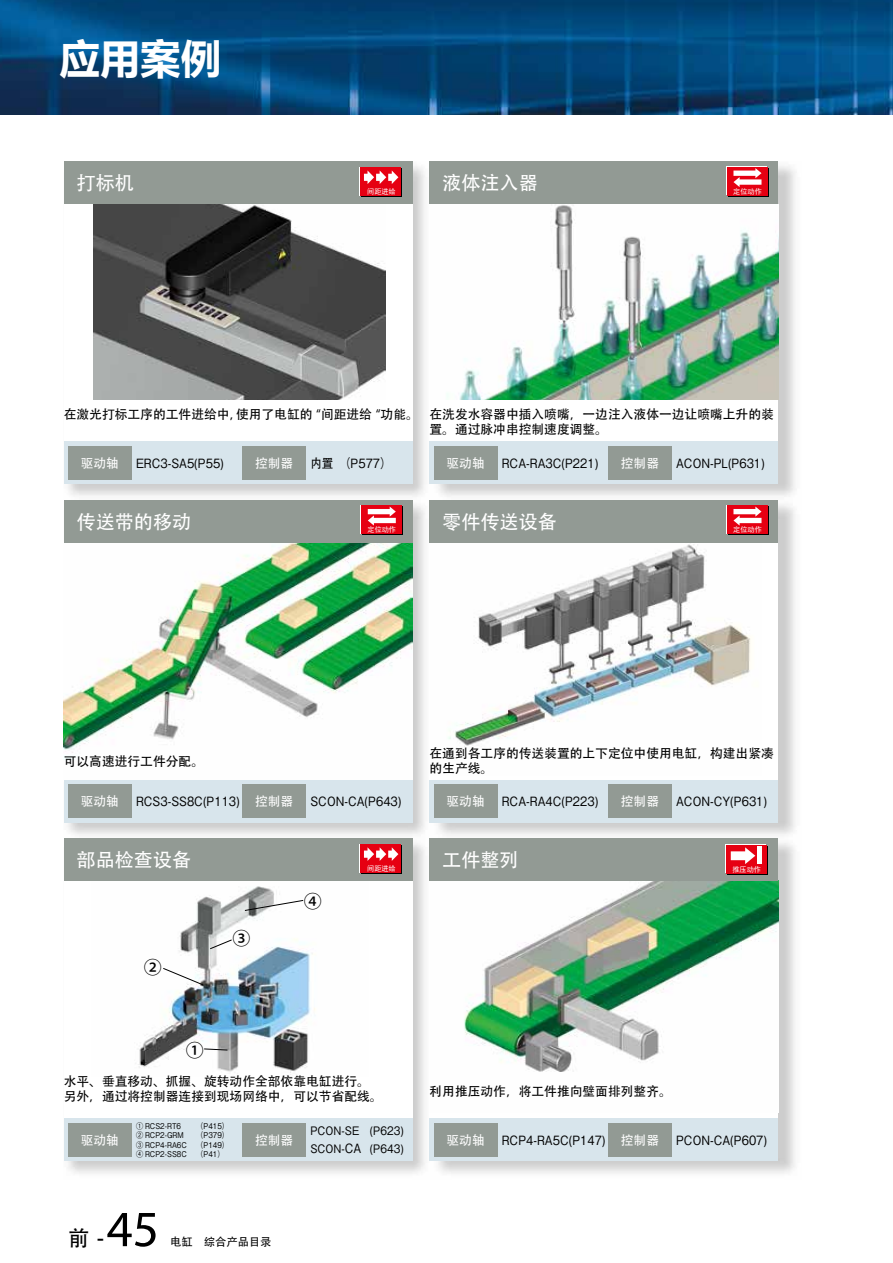
<style>
.page{position:relative;width:893px;height:1263px;background:#fff}
.page>*{position:absolute;margin:0;border:0;box-sizing:border-box;transform-origin:0 0}
.t1{font:51px "Myriad Pro";color:#000}
.t2{font:700 40.35px "Microsoft Ya Hei";color:#fff}
.t3{font:21.3px "Adobe Heiti Std";color:#000}
.t4{font:19.2px "Adobe Heiti Std";color:#fff}
.t5{font:18px "Adobe Heiti Std";color:#000}
.t6{font:12.75px/14.9px "Adobe Heiti Std";color:#000}
.t7{font:500 12.75px "Gothic BBB Pro";color:#000;scale:.9 1}
.t8{font:12.75px "Adobe Heiti Std";color:#fff}
.t9{font:500 11.7px/18px "Gothic BBB Pro";color:#000;scale:.9 1}
.t10{font:11.25px "Adobe Heiti Std";color:#000}
.t11{font:500 7.95px/9.6px "Gothic BBB Pro";color:#000;scale:.9 1}
.t12{font:7.2px "Sim Hei";color:#fff}
.s1{font-family:"Koz Go Pr 6 N"}
.s2{font-family:"Adobe Heiti Std";font-weight:400}
.s3{font-family:"Adobe Heiti Std";font-weight:400;color:#fff}
.s4{font-size:12.75px}
.s5{font-family:"Shin Go Pro"}
</style>
<div class="page">
<img style="left:64px;top:162px;width:731px;height:1012px">
<div style="left:64px;top:204px;width:348px;height:280px;background:#fff"></div>
<img style="left:93px;top:204px;width:292px;height:196px">
<div style="left:64px;top:442px;width:348px;height:42px;background:#d8e5ec"></div>
<div style="left:64px;top:162px;width:348px;height:42px;background:#929a94"></div>
<div style="left:68px;top:446px;width:64px;height:34px;background:#929a94"></div>
<svg style="left:359px;top:167px;width:41px;height:28px"></svg>
<div style="left:361px;top:168px;width:41px;height:29px;background:#000"></div>
<div style="left:360px;top:168px;width:41px;height:28px;background:#e60012"></div>
<svg style="left:364px;top:170px;width:34px;height:14px"></svg>
<div style="left:242px;top:446px;width:64px;height:34px;background:#929a94"></div>
<div style="left:429px;top:204px;width:349px;height:280px;background:#fff"></div>
<img style="left:447px;top:205px;width:331px;height:195px">
<div style="left:429px;top:442px;width:349px;height:42px;background:#d8e5ec"></div>
<div style="left:429px;top:162px;width:349px;height:42px;background:#929a94"></div>
<div style="left:434px;top:446px;width:63px;height:34px;background:#929a94"></div>
<div style="left:726px;top:166px;width:40px;height:29px;background:#fff"></div>
<div style="left:728px;top:168px;width:40px;height:28px;background:#e60012"></div>
<div style="left:727px;top:167px;width:40px;height:28px;background:#e60012"></div>
<svg style="left:733px;top:168px;width:28px;height:19px"></svg>
<div style="left:608px;top:446px;width:64px;height:34px;background:#929a94"></div>
<img style="left:64px;top:542px;width:348px;height:238px">
<div style="left:64px;top:780px;width:348px;height:42px;background:#d8e5ec"></div>
<div style="left:64px;top:500px;width:348px;height:42px;background:#929a94"></div>
<div style="left:68px;top:784px;width:64px;height:34px;background:#929a94"></div>
<svg style="left:360px;top:505px;width:40px;height:28px"></svg>
<div style="left:362px;top:506px;width:41px;height:29px;background:#000"></div>
<div style="left:361px;top:506px;width:41px;height:28px;background:#e60012"></div>
<svg style="left:368px;top:506px;width:28px;height:19px"></svg>
<div style="left:242px;top:784px;width:64px;height:34px;background:#929a94"></div>
<div style="left:429px;top:542px;width:349px;height:280px;background:#fff"></div>
<img style="left:429px;top:542px;width:333px;height:205px">
<div style="left:429px;top:780px;width:349px;height:42px;background:#d8e5ec"></div>
<div style="left:429px;top:500px;width:349px;height:42px;background:#929a94"></div>
<div style="left:434px;top:784px;width:63px;height:34px;background:#929a94"></div>
<svg style="left:726px;top:505px;width:40px;height:28px"></svg>
<svg style="left:728px;top:506px;width:40px;height:29px"></svg>
<div style="left:727px;top:506px;width:40px;height:28px;background:#e60012"></div>
<svg style="left:733px;top:506px;width:28px;height:19px"></svg>
<div style="left:608px;top:784px;width:64px;height:34px;background:#929a94"></div>
<div style="left:64px;top:881px;width:348px;height:280px;background:#fff"></div>
<img style="left:138px;top:886px;width:178px;height:189px">
<div style="left:64px;top:1119px;width:348px;height:42px;background:#d8e5ec"></div>
<div style="left:64px;top:838px;width:348px;height:43px;background:#929a94"></div>
<div style="left:68px;top:1123px;width:64px;height:34px;background:#929a94"></div>
<div style="left:359px;top:844px;width:41px;height:28px;background:#fff"></div>
<div style="left:361px;top:845px;width:41px;height:29px;background:#000"></div>
<div style="left:360px;top:844px;width:41px;height:29px;background:#e60012"></div>
<svg style="left:364px;top:847px;width:34px;height:14px"></svg>
<div style="left:242px;top:1123px;width:64px;height:34px;background:#929a94"></div>
<div style="left:429px;top:881px;width:349px;height:280px;background:#fff"></div>
<img style="left:464px;top:881px;width:314px;height:191px">
<div style="left:429px;top:1119px;width:349px;height:42px;background:#d8e5ec"></div>
<div style="left:429px;top:838px;width:349px;height:43px;background:#929a94"></div>
<div style="left:434px;top:1123px;width:63px;height:34px;background:#929a94"></div>
<div style="left:725px;top:844px;width:40px;height:29px;background:#fff"></div>
<div style="left:727px;top:846px;width:41px;height:28px;background:#e60012"></div>
<div style="left:726px;top:845px;width:40px;height:29px;background:#e60012"></div>
<svg style="left:731px;top:847px;width:24px;height:17px"></svg>
<div style="left:757px;top:847px;width:5px;height:17px;background:#fff"></div>
<div style="left:608px;top:1123px;width:64px;height:34px;background:#929a94"></div>
<svg style="left:203px;top:1048px;width:25px;height:3px"></svg>
<svg style="left:162px;top:967px;width:42px;height:19px"></svg>
<svg style="left:209px;top:939px;width:23px;height:10px"></svg>
<svg style="left:244px;top:900px;width:60px;height:11px"></svg>
<img style="left:0;top:0;width:893px;height:115px">
<p class="t2" style="left:60px;top:30px;width:163px">应用案例</p>
<p class="t4" style="left:77px;top:172px;width:59px">打标机</p>
<p class="t12" style="left:367px;top:188px;width:30px">间距进给</p>
<p class="t4" style="left:442px;top:172px;width:97px">液体注入器</p>
<p class="t12" style="left:733px;top:187px;width:30px">定位动作</p>
<p class="t6" style="left:64px;top:408px;width:357px">在激光打标工序的工件进给中<span class="s1">，</span>使用了电缸的 <span class="s1">“</span>间距进给 <span class="s1">“</span>功能<span class="s1">。</span></p>
<p class="t7" style="left:136px;top:453px;width:99px">ERC3-SA5(P55)</p>
<p class="t8" style="left:255px;top:455px;width:40px">控制器</p>
<p class="t7" style="left:310px;top:453px;width:92px"><span class="s2">内置</span>　（P577）</p>
<p class="t8" style="left:81px;top:455px;width:40px">驱动轴</p>
<p class="t6" style="left:429px;top:408px;width:346px">在洗发水容器中插入喷嘴<span class="s1">，</span>一边注入液体一边让喷嘴上升的装置<span class="s1">。</span>通过脉冲串控制速度调整<span class="s1">。</span></p>
<p class="t7" style="left:502px;top:453px;width:109px">RCA-RA3C(P221)</p>
<p class="t8" style="left:621px;top:455px;width:40px">控制器</p>
<p class="t7" style="left:676px;top:453px;width:100px">ACON-PL(P631)</p>
<p class="t8" style="left:446px;top:455px;width:40px">驱动轴</p>
<p class="t4" style="left:77px;top:510px;width:116px">传送带的移动</p>
<p class="t12" style="left:368px;top:526px;width:30px">定位动作</p>
<p class="t4" style="left:442px;top:510px;width:116px">零件传送设备</p>
<p class="t12" style="left:733px;top:526px;width:30px">定位动作</p>
<p class="t6" style="left:64px;top:755px;width:142px">可以高速进行工件分配<span class="s1">。</span></p>
<p class="t7" style="left:136px;top:791px;width:176px">RCS3-SS8C(P113) <span class="s3">控制器</span></p>
<p class="t7" style="left:310px;top:791px;width:103px">SCON-CA(P643)</p>
<p class="t8" style="left:81px;top:794px;width:40px">驱动轴</p>
<p class="t4" style="left:77px;top:848px;width:116px">部品检查设备</p>
<p class="t5" style="left:144px;top:957px;width:19px">②</p>
<p class="t5" style="left:186px;top:1039px;width:19px">①</p>
<p class="t5" style="left:232px;top:927px;width:19px">③</p>
<p class="t5" style="left:304px;top:891px;width:19px">④</p>
<p class="t12" style="left:367px;top:865px;width:30px">间距进给</p>
<p class="t6" style="left:64px;top:1074px;width:320px">水平<span class="s1">、</span>垂直移动<span class="s1">、</span>抓握<span class="s1">、</span>旋转动作全部依靠电缸进行<span class="s1">。</span>另外<span class="s1">，</span>通过将控制器连接到现场网络中<span class="s1">，</span>可以节省配线<span class="s1">。</span></p>
<p class="t11" style="left:136px;top:1120px;width:105px">① RCS2-RT6　 （P415）<br>② RCP2-GRM</p>
<p class="t11" style="left:136px;top:1129px;width:105px;text-align:justify;text-indent:60px">（P379）③ RCP4-RA6C （P149）④ RCP2-SS8C （P41）</p>
<p class="t8" style="left:255px;top:1132px;width:40px">控制器</p>
<p class="t9" style="left:310px;top:1120px;width:105px">PCON-SE (P623)<br>SCON-<span class="s4">CA</span> (P643)</p>
<p class="t8" style="left:81px;top:1132px;width:40px">驱动轴</p>
<p class="t1" style="left:107px;top:1197px;width:54px">45</p>
<p class="t3" style="left:68px;top:1225px;width:37px">前 <span class="s5">-</span></p>
<p class="t10" style="left:159px;top:1235px;width:114px">　电缸　综合产品目录</p>
<p class="t6" style="left:429px;top:746px;width:346px">在通到各工序的传送装置的上下定位中使用电缸<span class="s1">，</span>构建出紧凑的生产线<span class="s1">。</span></p>
<p class="t7" style="left:502px;top:791px;width:109px">RCA-RA4C(P223)</p>
<p class="t8" style="left:621px;top:794px;width:40px">控制器</p>
<p class="t7" style="left:676px;top:791px;width:103px">ACON-CY(P631)</p>
<p class="t8" style="left:446px;top:794px;width:40px">驱动轴</p>
<p class="t4" style="left:442px;top:848px;width:78px">工件整列</p>
<p class="t12" style="left:732px;top:865px;width:30px">推压动作</p>
<p class="t6" style="left:429px;top:1084px;width:244px">利用推压动作<span class="s1">，</span>将工件推向壁面排列整齐<span class="s1">。</span></p>
<p class="t7" style="left:502px;top:1129px;width:176px">RCP4-RA5C(P147) <span class="s3">控制器</span></p>
<p class="t7" style="left:676px;top:1129px;width:103px">PCON-CA(P607)</p>
<p class="t8" style="left:446px;top:1132px;width:40px">驱动轴</p>
</div>
